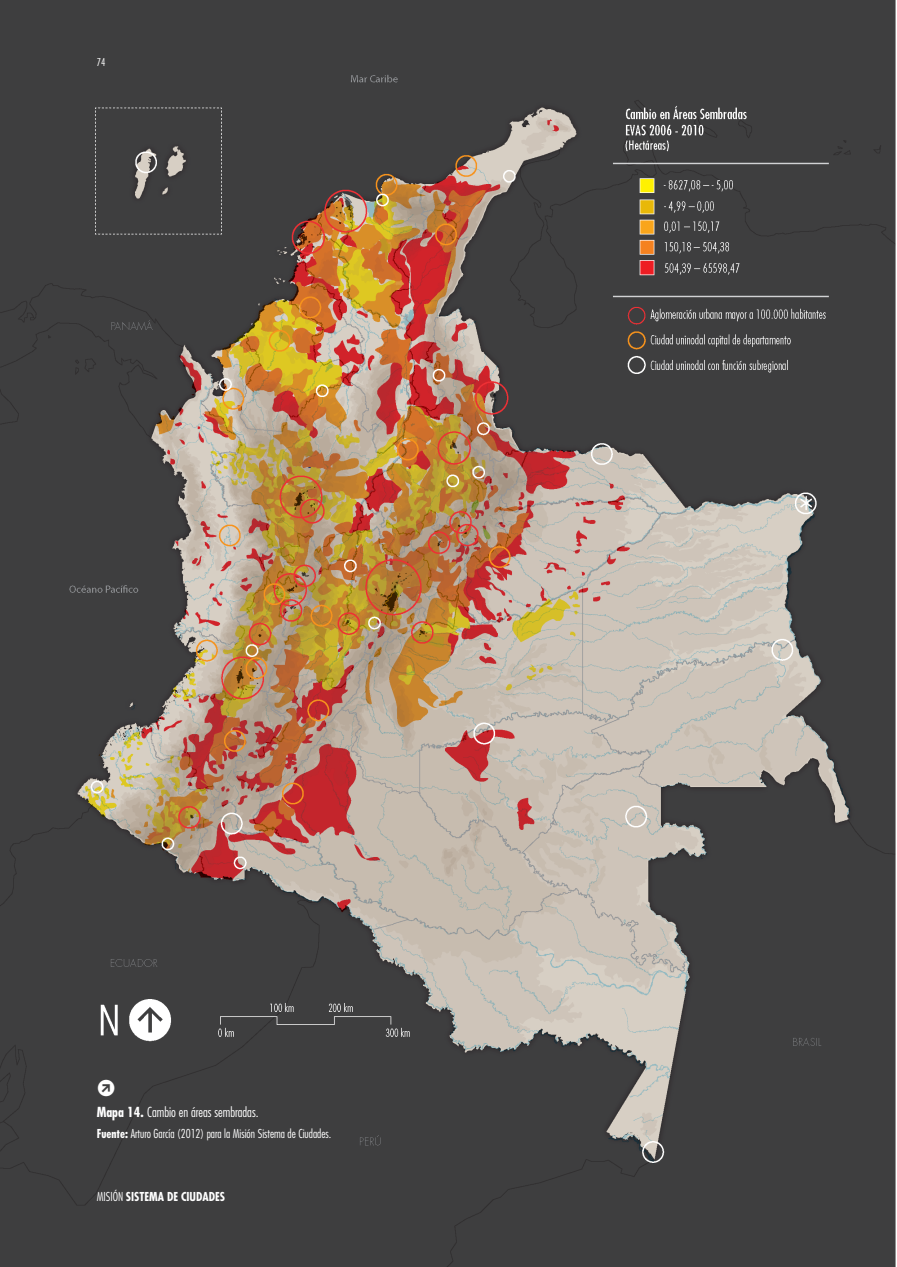
<style>
.page{position:relative;width:897px;height:1267px;background:#fff}
.page>*{position:absolute;margin:0;border:0;box-sizing:border-box;transform-origin:0 0}
.DNP_Grafico_FLECHA_B{font:500 24px "Klavika CH";color:#fff}
.DNP_Grafico_TITULO_B{font:300 condensed 13.5px "Futura Std";color:#fff}
.DNP_Grafico_FUENTE_B{font:300 condensed 12px "Futura Std";color:#fff}
.t1{font:700 condensed 12px "Futura Std";color:#fff}
.t2{font:300 condensed 10.5px "Futura Std";color:#fff}
.s1{font-weight:700}
.s2{font-weight:300}
</style>
<div class="page">
<img style="left:0;top:0;width:895px;height:1266px">
<p class="t2" style="left:97px;top:56px;width:10px">74</p>
<p class="DNP_Grafico_FLECHA_B" style="left:97px;top:1071px;width:20px">•</p>
<p class="DNP_Grafico_TITULO_B" style="left:97px;top:1103px;width:163px"><span class="s1">Mapa 14.</span> Cambio en áreas sembradas.</p>
<p class="DNP_Grafico_FUENTE_B" style="left:97px;top:1126px;width:236px"><span class="s1">Fuente:</span> Arturo García (2012) para la Misión Sistema de Ciudades.</p>
<p class="t1" style="left:97px;top:1188px;width:130px"><span class="s2">MISIÓN</span> SISTEMA DE CIUDADES</p>
</div>
